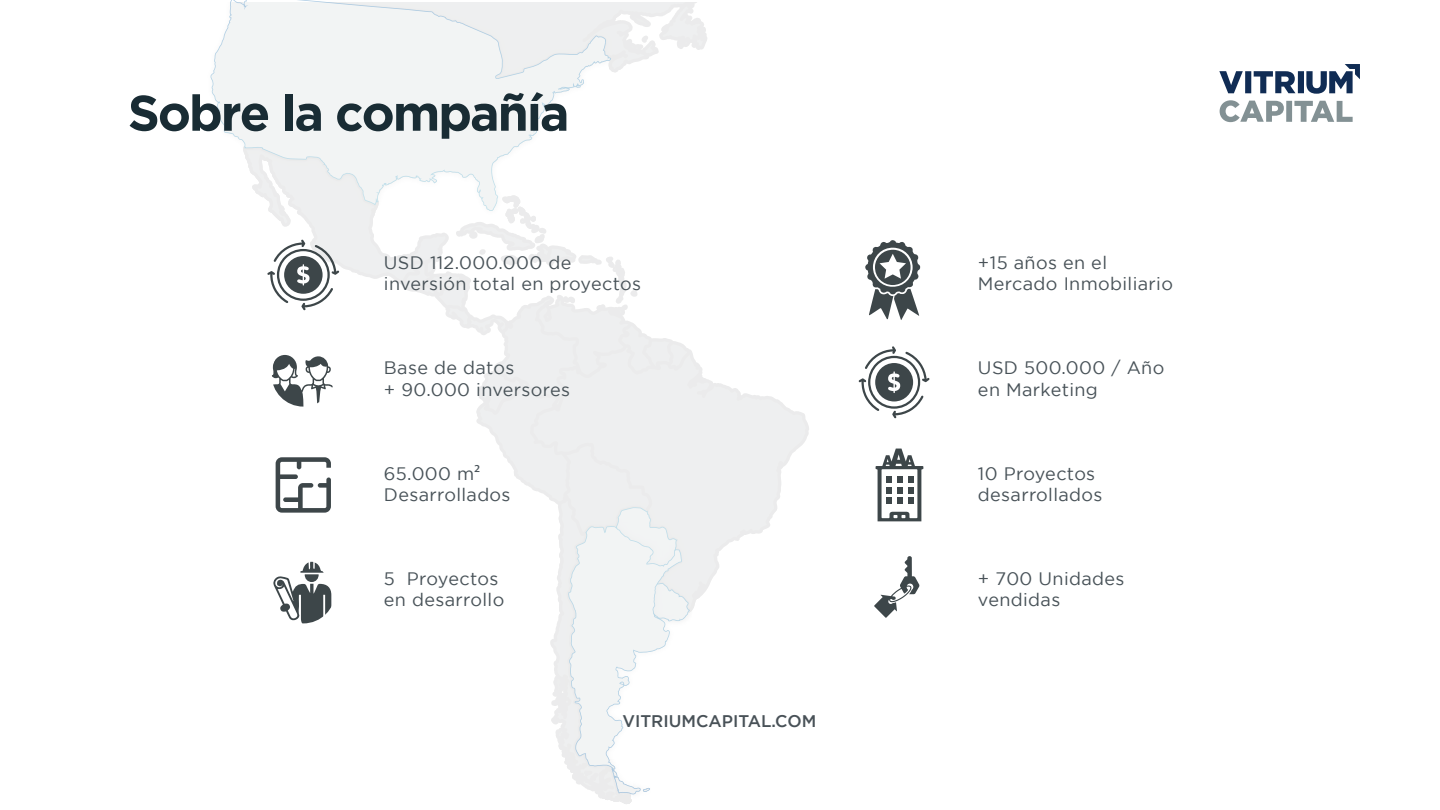
<style>
.page{position:relative;width:1440px;height:810px;background:#fff}
.page>*{position:absolute;margin:0;border:0;box-sizing:border-box;transform-origin:0 0}
.t1{font:700 50px "Gotham";letter-spacing:-.04em;color:#192c34}
.t2{font:18px/21.6px "Gotham";letter-spacing:.02em;color:#485258}
.t3{font:500 16.8px "Gotham";color:#485157}
.s1{font-family:"Myriad Pro"}
</style>
<div class="page">
<svg style="left:620px;top:3px;width:87px;height:67px"></svg>
<svg style="left:275px;top:220px;width:534px;height:503px"></svg>
<img style="left:607px;top:498px;width:79px;height:9px">
<img style="left:691px;top:574px;width:8px;height:57px">
<svg style="left:210px;top:3px;width:401px;height:208px;fill:#f2f4f4"></svg>
<svg style="left:491px;top:88px;width:78px;height:83px"></svg>
<svg style="left:553px;top:507px;width:136px;height:296px"></svg>
<svg style="left:859px;top:346px;width:71px;height:72px"></svg>
<svg style="left:865px;top:240px;width:56px;height:80px"></svg>
<svg style="left:876px;top:449px;width:47px;height:72px"></svg>
<svg style="left:874px;top:556px;width:45px;height:62px"></svg>
<svg style="left:272px;top:355px;width:63px;height:52px"></svg>
<svg style="left:276px;top:457px;width:55px;height:56px"></svg>
<svg style="left:273px;top:562px;width:58px;height:61px"></svg>
<svg style="left:267px;top:240px;width:72px;height:70px"></svg>
<svg style="left:1219px;top:71px;width:24px;height:22px"></svg>
<div style="left:1245px;top:71px;width:6px;height:22px;background:#102c54"></div>
<svg style="left:1254px;top:71px;width:41px;height:22px"></svg>
<div style="left:1298px;top:71px;width:6px;height:22px;background:#102c54"></div>
<svg style="left:1220px;top:100px;width:64px;height:22px"></svg>
<div style="left:1286px;top:101px;width:6px;height:21px;background:#839194"></div>
<svg style="left:1294px;top:101px;width:59px;height:21px"></svg>
<svg style="left:1306px;top:64px;width:54px;height:30px"></svg>
<h1 class="t1" style="left:128px;top:84px;width:443px">Sobre la compañía</h1>
<p class="t2" style="left:384px;top:251px;width:259px">USD 112.000.000 de inversión total en proyectos</p>
<p class="t2" style="left:384px;top:357px;width:188px">Base de datos<br>+ 90.000 inversores</p>
<p class="t2" style="left:384px;top:462px;width:128px">65.000 m<span class="s1">²<br></span>Desarrollados</p>
<p class="t2" style="left:384px;top:567px;width:122px">5 Proyectos en desarrollo</p>
<p class="t3" style="left:622px;top:712px;width:195px">VITRIUMCAPITAL.COM</p>
<p class="t2" style="left:978px;top:251px;width:196px">+15 años en el<br>Mercado Inmobiliario</p>
<p class="t2" style="left:978px;top:357px;width:188px">USD 500.000 / Año en Marketing</p>
<p class="t2" style="left:978px;top:462px;width:126px">10 Proyectos desarrollados</p>
<p class="t2" style="left:978px;top:567px;width:148px">+ 700 Unidades vendidas</p>
</div>
